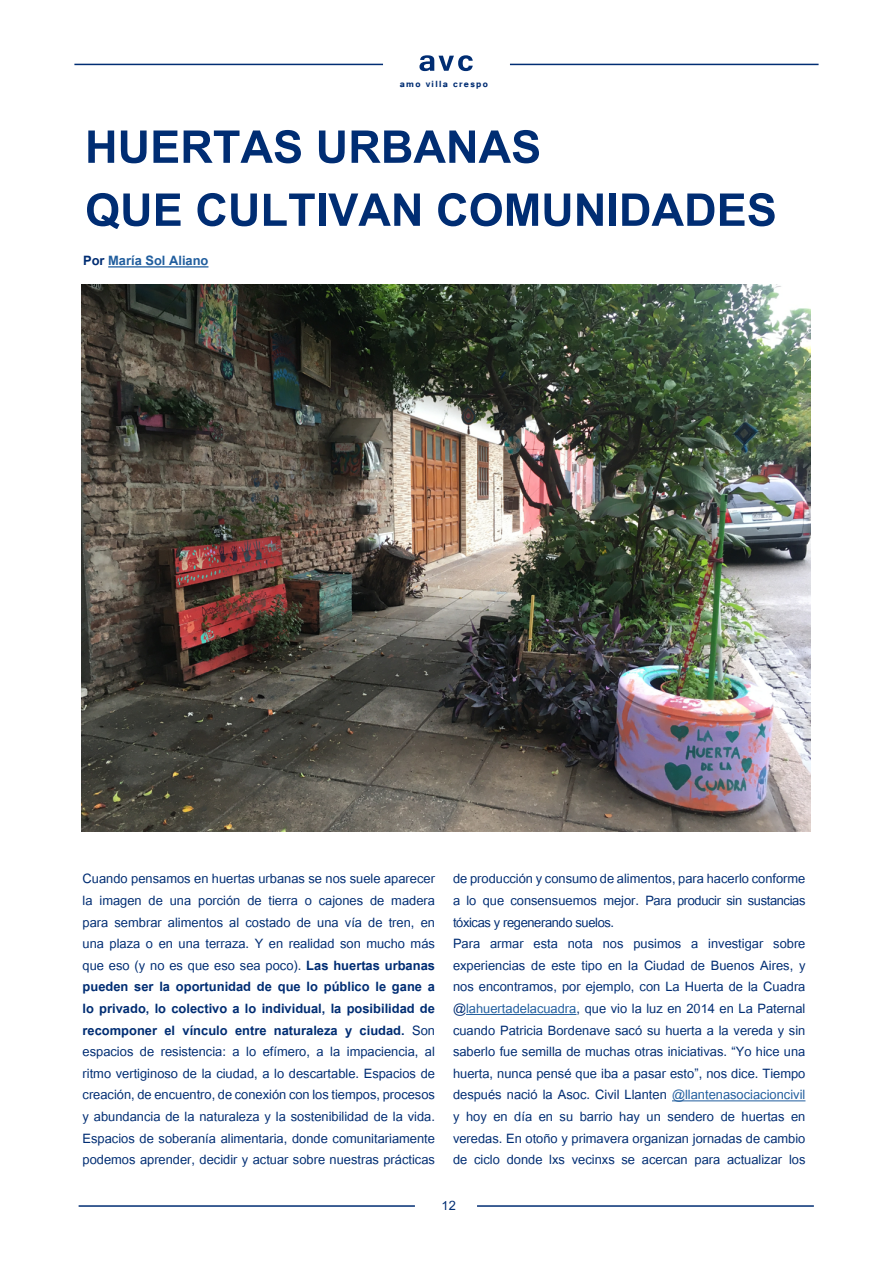
<style>
.page{position:relative;width:893px;height:1263px;background:#fff}
.page>*{position:absolute;margin:0;border:0;box-sizing:border-box;transform-origin:0 0}
.t1{font:700 63px/63px "Utsaah";color:#002d73}
.t2{font:18px/21.6px "Utsaah";color:#002d73;text-align:justify}
.t3{font:700 18px "Utsaah";color:#215e9e}
.t4{font:700 11.1px "Tunga";letter-spacing:.12em;color:#002d73}
.s1{color:#002d73}
.s2{font-weight:700}
.s3{color:#215e9e}
.s4{font-family:"Tunga";font-weight:700;font-size:11.1px;color:#fff}
</style>
<div class="page">
<hr style="left:74px;top:64px;width:309px;height:1px;background:#002d73">
<hr style="left:510px;top:64px;width:309px;height:1px;background:#002d73">
<svg style="left:419px;top:55px;width:54px;height:16px"></svg>
<hr style="left:79px;top:1205px;width:336px;height:2px;background:#002d73">
<hr style="left:477px;top:1205px;width:337px;height:2px;background:#002d73">
<img style="left:82px;top:285px;width:728px;height:546px">
<hr style="left:466px;top:1014px;width:110px;height:1px;background:#215e9e">
<hr style="left:672px;top:1100px;width:133px;height:1px;background:#215e9e">
<hr style="left:108px;top:266px;width:100px;height:1px;background:#215e9e">
<p class="t4" style="left:400px;top:77px;width:90px">amo villa crespo</p>
<h1 class="t1" style="left:85px;top:119px;width:693px">HUERTAS URBANAS<br>QUE CULTIVAN COMUNIDADES</h1>
<p class="t3" style="left:83px;top:252px;width:127px"><span class="s1">Por</span> María Sol Aliano</p>
<p class="t2" style="left:83px;top:869px;width:354px">Cuando pensamos en huertas urbanas se nos suele aparecer la imagen de una porción de tierra o cajones de madera para sembrar alimentos al costado de una vía de tren, en una plaza o en una terraza. Y en realidad son mucho más que eso (y no es que eso sea poco). <span class="s2">Las huertas urbanas pueden ser la oportunidad de que lo público le gane a lo privado, lo colectivo a lo individual, la posibilidad de recomponer el vínculo entre naturaleza y ciudad.</span> Son espacios de resistencia: a lo efímero, a la impaciencia, al ritmo vertiginoso de la ciudad, a lo descartable. Espacios de creación, de encuentro, de conexión con los tiempos, procesos y abundancia de la naturaleza y la sostenibilidad de la vida.<br>Espacios de soberanía alimentaria, donde comunitariamente podemos aprender, decidir y actuar sobre nuestras prácticas</p>
<p class="t2" style="left:453px;top:869px;width:354px;text-align:left">de producción y consumo de alimentos, para hacerlo conforme a lo que consensuemos mejor. Para producir sin sustancias tóxicas y regenerando suelos.<br>Para armar esta nota nos pusimos a investigar sobre experiencias de este tipo en la Ciudad de Buenos Aires, y nos encontramos, por ejemplo, con La Huerta de la Cuadra @<span class="s3">lahuertadelacuadra</span>, que vio la luz en 2014 en La Paternal cuando Patricia Bordenave sacó su huerta a la vereda y sin saberlo fue semilla de muchas otras iniciativas. “Yo hice una huerta, nunca pensé que iba a pasar esto”, nos dice. Tiempo después nació la Asoc. Civil Llanten <span class="s3">@llantenasociacioncivil </span>y hoy en día en su barrio hay un sendero de huertas en veredas. En otoño y primavera organizan jornadas de cambio de ciclo donde lxs vecinxs se acercan para actualizar los</p>
<p class="t2" style="left:441px;top:1196px;width:16px"><span class="s4">x</span>1 2</p>
</div>
